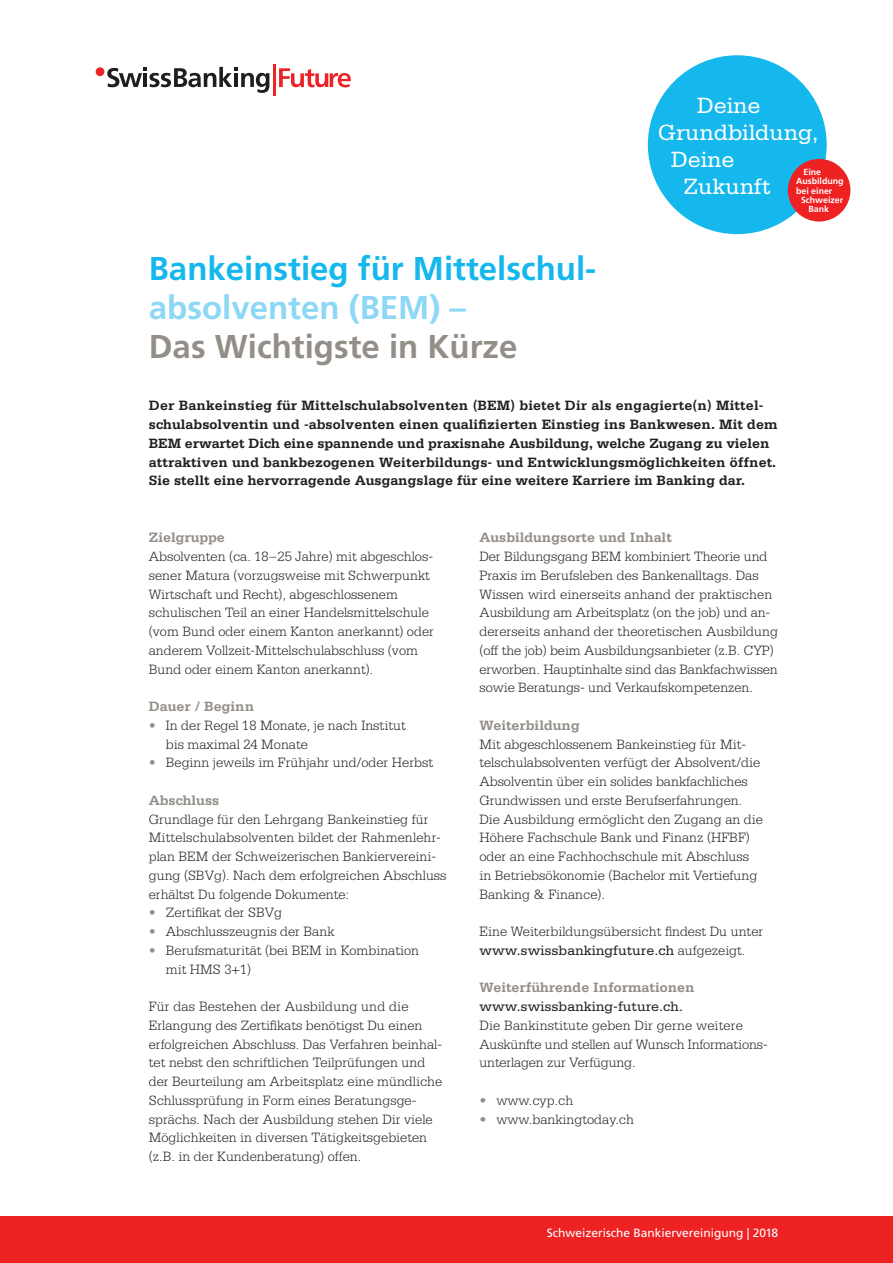
<style>
.page{position:relative;width:893px;height:1263px;background:#fff}
.page>*{position:absolute;margin:0;border:0;box-sizing:border-box;transform-origin:0 0}
.t1{font:700 33px "Frutiger LT";color:#15b8ec}
.t2{font:700 33px "Frutiger LT";color:#938e87}
.t3{font:700 33px "Frutiger LT";color:#8dd7f7}
.t4{font:23.4px "Serifa LT";color:#fff}
.t5{font:300 14.25px/18.8px "Serifa LT";color:#231f20}
.t6{font:700 14.25px/18.8px "Serifa LT";letter-spacing:.005em;color:#231f20}
.t7{font:700 14.25px "Serifa LT";color:#938e87}
.t8{font:14.25px "Serifa LT";color:#231f20}
.t9{font:12px "Frutiger LT";color:#fff}
.t10{font:700 8.85px "Frutiger LT";color:#fff}
.s1{color:#938e87}
.s2{font-weight:400}
</style>
<div class="page">
<div style="left:0;top:1216px;width:893px;height:47px;background:#ee2123"></div>
<div style="left:648px;top:55px;width:179px;height:179px;background:#15b8ec;border-radius:50%"></div>
<div style="left:788px;top:159px;width:62px;height:63px;background:#ee2123;border-radius:50%"></div>
<svg style="left:107px;top:67px;width:162px;height:26px"></svg>
<div style="left:96px;top:67px;width:8px;height:9px;background:#ec2226;border-radius:50%"></div>
<hr style="left:273px;top:64px;width:2px;height:32px;background:#ec2226">
<svg style="left:279px;top:68px;width:72px;height:19px"></svg>
<h1 class="t1" style="left:149px;top:249px;width:449px">Bankeinstieg für Mittelschul-</h1>
<h1 class="t3" style="left:149px;top:288px;width:319px">absolventen (BEM) –</h1>
<h1 class="t2" style="left:149px;top:327px;width:370px">Das Wichtigste in Kürze</h1>
<h2 class="t4" style="left:697px;top:93px;width:65px">Deine</h2>
<h2 class="t4" style="left:658px;top:120px;width:162px">Grundbildung,</h2>
<h2 class="t4" style="left:671px;top:146px;width:65px">Deine</h2>
<h2 class="t4" style="left:684px;top:173px;width:88px">Zukunft</h2>
<p class="t10" style="left:803px;top:166px;width:19px">Eine</p>
<p class="t10" style="left:796px;top:176px;width:49px">Ausbildung</p>
<p class="t10" style="left:796px;top:185px;width:38px">bei einer</p>
<p class="t10" style="left:801px;top:195px;width:44px">Schweizer</p>
<p class="t10" style="left:808px;top:204px;width:22px">Bank</p>
<p class="t6" style="left:149px;top:396px;width:630px">Der Bankeinstieg für Mittelschulabsolventen (BEM) bietet Dir als engagierte(n) Mittel&shy;schulabsolventin und -absolventen einen qualifizierten Einstieg ins Bankwesen. Mit dem BEM erwartet Dich eine spannende und praxisnahe Ausbildung, welche Zugang zu vielen attraktiven und bankbezogenen Weiterbildungs- und Entwicklungsmöglichkeiten öffnet.<br>Sie stellt eine hervorragende Ausgangslage für eine weitere Karriere im Banking dar.</p>
<p class="t7" style="left:149px;top:529px;width:78px">Zielgruppe</p>
<p class="t5" style="left:149px;top:547px;width:287px">Absolventen (ca. 18–25 Jahre) mit abgeschlos&shy;sener Matura (vorzugsweise mit Schwerpunkt Wirtschaft und Recht), abgeschlossenem schulischen Teil an einer Handelsmittelschule (vom Bund oder einem Kanton anerkannt) oder anderem Vollzeit-Mittelschulabschluss (vom Bund oder einem Kanton anerkannt).</p>
<p class="t7" style="left:149px;top:698px;width:107px">Dauer / Beginn</p>
<p class="t5" style="left:166px;top:716px;width:241px;text-indent:-17px"><span class="s1">•</span> In der Regel 18 Monate, je nach Institut bis maximal 24 Monate</p>
<p class="t5" style="left:149px;top:753px;width:286px"><span class="s1">•</span> Beginn jeweils im Frühjahr und/oder Herbst</p>
<p class="t7" style="left:149px;top:792px;width:72px">Abschluss</p>
<p class="t5" style="left:149px;top:810px;width:299px">Grundlage für den Lehrgang Bankeinstieg für Mittelschulabsolventen bildet der Rahmenlehr&shy;plan BEM der Schweizerischen Bankiervereini&shy;gung (SBVg). Nach dem erfolgreichen Abschluss erhältst Du folgende Dokumente:</p>
<p class="t5" style="left:149px;top:903px;width:135px"><span class="s1">•</span> Zertifikat der SBVg</p>
<p class="t5" style="left:149px;top:922px;width:187px"><span class="s1">•</span> Abschlusszeugnis der Bank</p>
<p class="t5" style="left:166px;top:941px;width:255px;text-indent:-17px"><span class="s1">•</span> Berufsmaturität (bei BEM in Kombination mit HMS 3+1)</p>
<p class="t5" style="left:149px;top:997px;width:295px">Für das Bestehen der Ausbildung und die Erlangung des Zertifikats benötigst Du einen erfolgreichen Abschluss. Das Verfahren beinhal&shy;tet nebst den schriftlichen Teilprüfungen und der Beurteilung am Arbeitsplatz eine mündliche Schlussprüfung in Form eines Beratungsge&shy;sprächs. Nach der Ausbildung stehen Dir viele Möglichkeiten in diversen Tätigkeitsgebieten (z.B. in der Kundenberatung) offen.</p>
<p class="t7" style="left:479px;top:529px;width:194px">Ausbildungsorte und Inhalt</p>
<p class="t5" style="left:479px;top:547px;width:300px">Der Bildungsgang BEM kombiniert Theorie und Praxis im Berufsleben des Bankenalltags. Das Wissen wird einerseits anhand der praktischen Ausbildung am Arbeitsplatz (on the job) und an&shy;dererseits anhand der theoretischen Ausbildung (off the job) beim Ausbildungsanbieter (z.B. CYP) erworben. Hauptinhalte sind das Bankfachwissen sowie Beratungs- und Verkaufskompetenzen.</p>
<p class="t7" style="left:479px;top:717px;width:102px">Weiterbildung</p>
<p class="t5" style="left:479px;top:735px;width:285px">Mit abgeschlossenem Bankeinstieg für Mit&shy;telschulabsolventen verfügt der Absolvent/die Absolventin über ein solides bankfachliches Grundwissen und erste Berufserfahrungen.<br>Die Ausbildung ermöglicht den Zugang an die Höhere Fachschule Bank und Finanz (HFBF) oder an eine Fachhochschule mit Abschluss in Betriebsökonomie (Bachelor mit Vertiefung Banking &amp; Finance).</p>
<p class="t5" style="left:479px;top:922px;width:285px">Eine Weiterbildungsübersicht findest Du unter <span class="s2">www.swissbankingfuture.ch</span> aufgezeigt.</p>
<p class="t7" style="left:479px;top:979px;width:217px">Weiterführende Informationen</p>
<p class="t8" style="left:479px;top:998px;width:205px">www.swissbanking-future.ch.</p>
<p class="t5" style="left:479px;top:1016px;width:290px">Die Bankinstitute geben Dir gerne weitere<br>Auskünfte und stellen auf Wunsch Informations&shy;unterlagen zur Verfügung.</p>
<p class="t5" style="left:479px;top:1091px;width:95px"><span class="s1">•</span> www.cyp.ch</p>
<p class="t5" style="left:479px;top:1110px;width:156px"><span class="s1">•</span> www.bankingtoday.ch</p>
<p class="t9" style="left:547px;top:1226px;width:233px">Schweizerische Bankiervereinigung | 2018</p>
</div>
